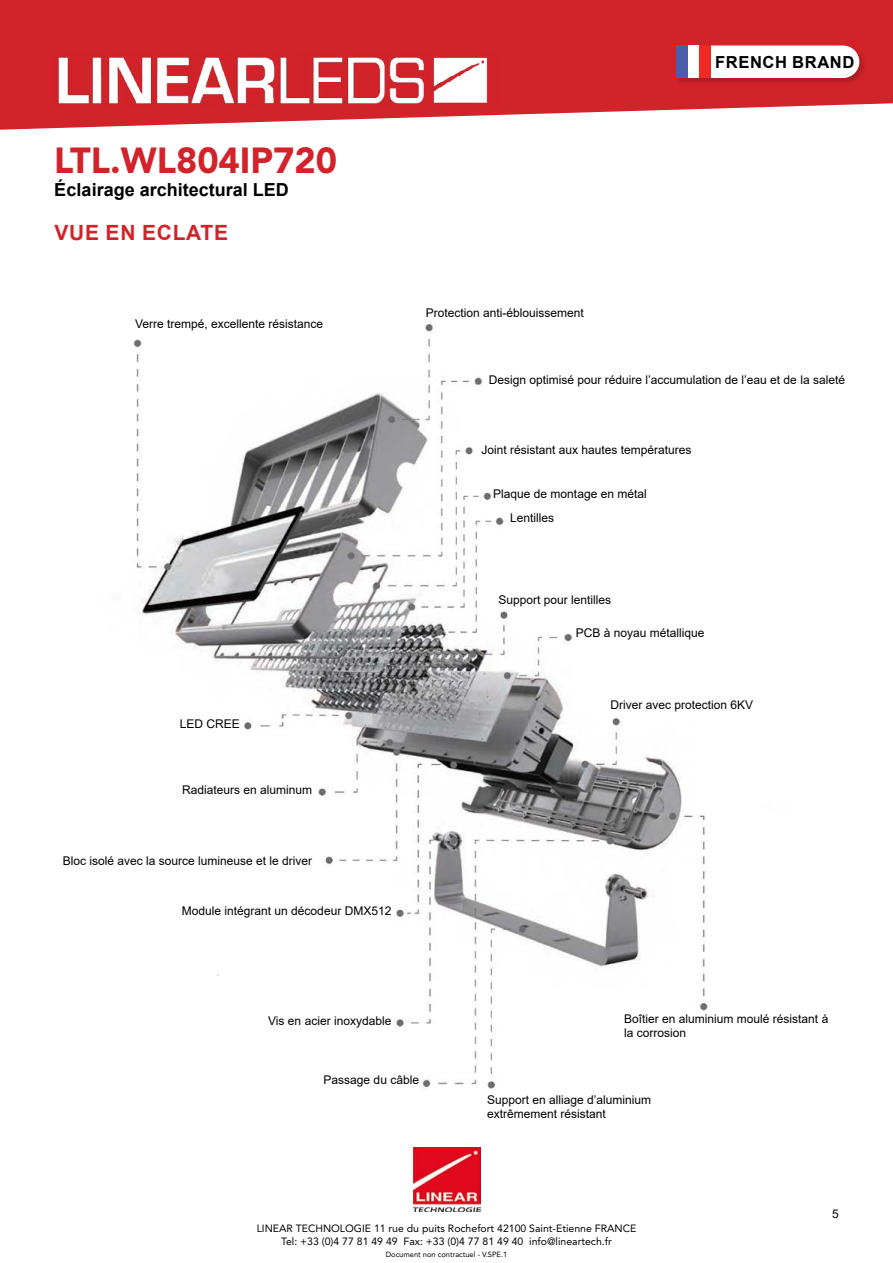
<style>
.page{position:relative;width:893px;height:1263px;background:#fff}
.page>*{position:absolute;margin:0;border:0;box-sizing:border-box;transform-origin:0 0}
.t1{font:900 36px "Avenir";color:#d2232a}
.t2{font:700 21px "Arial";letter-spacing:.035em;color:#d2232a}
.t3{font:700 18px "Arial";color:#000}
.t4{font:700 16.65px "Arial";letter-spacing:.035em;color:#000}
.t5{font:12px/14.4px "Arial";color:#000}
.t6{font:10.5px/12.3px "Avenir";color:#000;text-align:center}
.t7{font:7.5px "Avenir";color:#000}
</style>
<div class="page">
<img style="left:413px;top:1147px;width:68px;height:65px">
<svg style="left:0;top:0;width:893px;height:130px;background:#d84248"></svg>
<img style="left:53px;top:51px;width:446px;height:56px">
<div style="left:676px;top:45px;width:191px;height:40px;background:#000;opacity:.2"></div>
<svg style="left:676px;top:45px;width:183px;height:33px"></svg>
<div style="left:676px;top:46px;width:12px;height:32px;background:#4b5eaa"></div>
<div style="left:688px;top:46px;width:11px;height:32px;background:#fff"></div>
<div style="left:699px;top:46px;width:12px;height:32px;background:#ee2a25"></div>
<img style="left:133px;top:324px;width:575px;height:766px">
<h1 class="t1" style="left:54px;top:139px;width:285px">LTL.WL804IP720</h1>
<h3 class="t3" style="left:54px;top:177px;width:236px">ÉCLAIRAGE ARCHITECTURAL LED</h3>
<h2 class="t2" style="left:54px;top:218px;width:173px">VUE EN ECLATE</h2>
<p class="t5" style="left:135px;top:317px;width:190px">Verre trempé, excellente résistance</p>
<p class="t5" style="left:180px;top:716px;width:62px">LED CREE</p>
<p class="t5" style="left:182px;top:783px;width:132px">Radiateurs en aluminum</p>
<p class="t5" style="left:63px;top:853px;width:251px">Bloc isolé avec la source lumineuse et le driver</p>
<p class="t5" style="left:182px;top:903px;width:211px">Module intégrant un décodeur DMX512</p>
<p class="t5" style="left:426px;top:306px;width:160px">Protection anti-éblouissement</p>
<h3 class="t4" style="left:715px;top:51px;width:139px">FRENCH BRAND</h3>
<p class="t5" style="left:489px;top:373px;width:358px">Design optimisé pour réduire l’accumulation de l’eau et de la saleté</p>
<p class="t5" style="left:481px;top:443px;width:212px">Joint résistant aux hautes températures</p>
<p class="t5" style="left:510px;top:481px;width:138px;line-height:24.5px;text-indent:-17px">Plaque de montage en métal<br>Lentilles</p>
<p class="t5" style="left:498px;top:593px;width:114px">Support pour lentilles</p>
<p class="t5" style="left:576px;top:626px;width:130px">PCB à noyau métallique</p>
<p class="t5" style="left:610px;top:698px;width:144px">Driver avec protection 6KV</p>
<p class="t5" style="left:268px;top:1013px;width:125px">Vis en acier inoxydable</p>
<p class="t5" style="left:324px;top:1072px;width:97px">Passage du câble</p>
<p class="t5" style="left:624px;top:1011px;width:206px">Boîtier en aluminium moulé résistant à la corrosion</p>
<p class="t5" style="left:487px;top:1092px;width:166px">Support en alliage d’aluminium extrêmement résistant</p>
<p class="t5" style="left:832px;top:1206px;width:8px">5</p>
<p class="t6" style="left:257px;top:1222px;width:381px">LINEAR TECHNOLOGIE 11 rue du puits Rochefort 42100 Saint-Etienne FRANCE<br>Tel: +33 (0)4 77 81 49 49 Fax: +33 (0)4 77 81 49 40 info@lineartech.fr</p>
<p class="t7" style="left:386px;top:1249px;width:123px">Document non contractuel - V.SPE.1</p>
</div>
